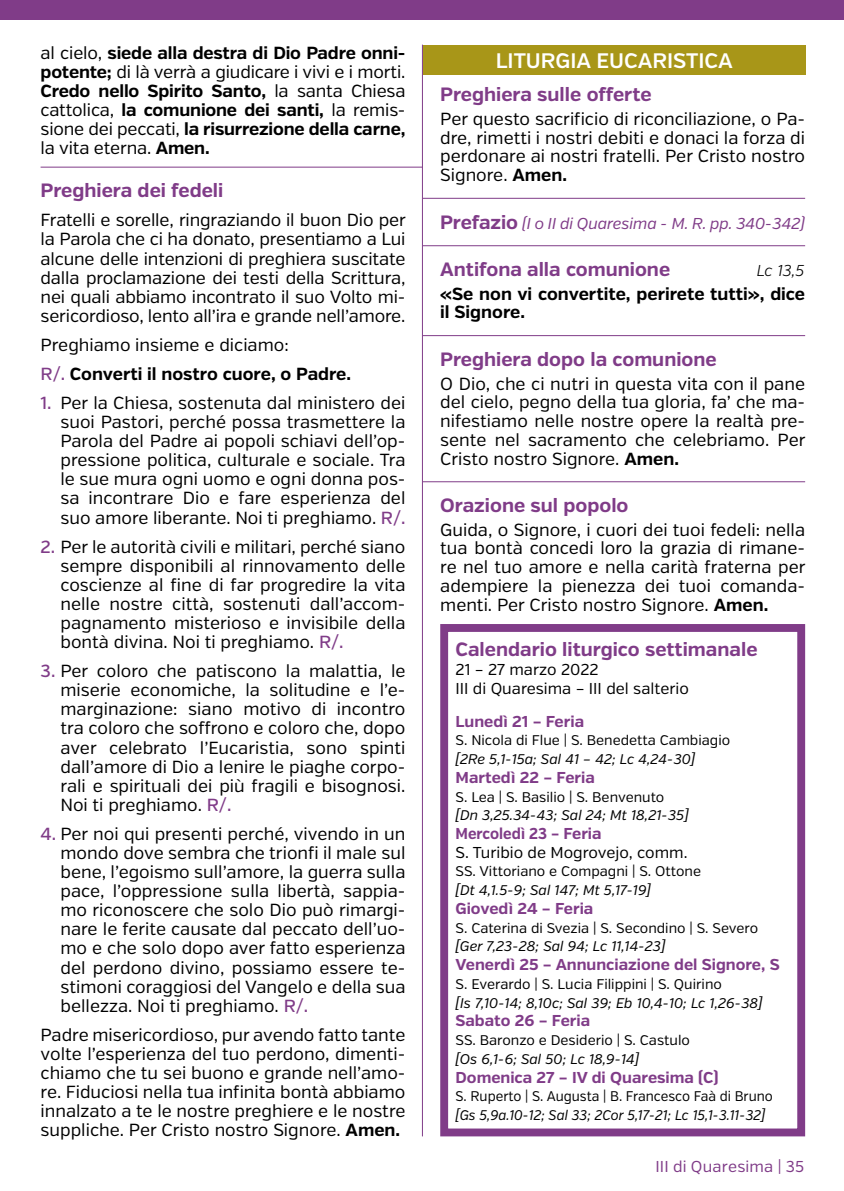
<style>
.page{position:relative;width:844px;height:1191px;background:#fff}
.page>*{position:absolute;margin:0;border:0;box-sizing:border-box;transform-origin:0 0}
.t1{font:600 21px "Verb";color:#fff}
.t2{font:700 19.25px "Verb";color:#803c88}
.t3{font:17.5px/19.1px "Verb";color:#000;text-align:justify}
.t4{font:700 17.5px/19.1px "Verb";letter-spacing:-.01em;color:#000}
.t5{font:700 15.75px "Verb";color:#803c88}
.t6{font:15.75px/18.9px "Verb";color:#000}
.t7{font:italic 15.75px "Verb";letter-spacing:-.005em;color:#803c88}
.t8{font:15.75px "Verb";letter-spacing:.01em;color:#803c88}
.t9{font:700 15.75px "Verb";color:#803c88;scale:.93 1}
.t10{font:italic 300 15.75px "Verb";color:#000}
.t11{font:14px "Verb";color:#000}
.t12{font:italic 14px "Verb";color:#000}
.t13{font:italic 14px "Verb";color:#000;scale:.95 1}
.t14{font:14px "Verb";color:#000;scale:.95 1}
.s1{font-weight:400}
.s2{font-weight:500;color:#803c88}
.s3{font-weight:700}
.s4{font-weight:700;font-style:normal;font-size:19.25px}
</style>
<div class="page">
<hr style="left:41px;top:167px;width:382px;height:1px;background:#803c88">
<hr style="left:423px;top:198px;width:381px;height:1px;background:#803c88">
<hr style="left:423px;top:245px;width:381px;height:1px;background:#803c88">
<hr style="left:423px;top:335px;width:381px;height:1px;background:#803c88">
<hr style="left:423px;top:481px;width:381px;height:1px;background:#803c88">
<div style="left:423px;top:45px;width:381px;height:29px;background:#a89618"></div>
<div style="left:0;top:0;width:843px;height:20px;background:#803c88"></div>
<hr style="left:422px;top:45px;width:1px;height:1091px;background:#803c88">
<div style="left:440px;top:624px;width:364px;height:512px;border:8px solid #803c88"></div>
<p class="t4" style="left:41px;top:43px;width:366px;text-align:justify"><span class="s1">al cielo,</span> siede alla destra di Dio Padre onni&shy;potente; <span class="s1">di là verrà a giudicare i vivi e i morti.<br></span>Credo nello Spirito Santo, <span class="s1">la santa Chiesa cattolica,</span> la comunione dei santi, <span class="s1">la remis&shy;sione dei peccati,</span> la risurrezione della carne, <span class="s1">la vita eterna.</span> Amen.</p>
<p class="t2" style="left:41px;top:179px;width:184px">Preghiera dei fedeli</p>
<p class="t3" style="left:41px;top:211px;width:366px">Fratelli e sorelle, ringraziando il buon Dio per la Parola che ci ha donato, presentiamo a Lui alcune delle intenzioni di preghiera suscitate dalla proclamazione dei testi della Scrittura, nei quali abbiamo incontrato il suo Volto mi&shy;sericordioso, lento all’ira e grande nell’amore.</p>
<p class="t4" style="left:41px;top:330px;width:312px;line-height:29.1px"><span class="s1">Preghiamo insieme e diciamo:<br></span><span class="s2">R/.</span> Converti il nostro cuore, o Padre.</p>
<p class="t3" style="left:60px;top:393px;width:346px;text-indent:-20px"><span class="s2">1.</span> Per la Chiesa, sostenuta dal ministero dei suoi Pastori, perché possa trasmettere la Parola del Padre ai popoli schiavi dell’op&shy;pressione politica, culturale e sociale. Tra le sue mura ogni uomo e ogni donna pos&shy;sa incontrare Dio e fare esperienza del suo amore liberante. Noi ti preghiamo. <span class="s2">R/.</span></p>
<p class="t3" style="left:60px;top:537px;width:346px;text-indent:-20px"><span class="s2">2.</span> Per le autorità civili e militari, perché siano sempre disponibili al rinnovamento delle coscienze al fine di far progredire la vita nelle nostre città, sostenuti dall’accom&shy;pagnamento misterioso e invisibile della bontà divina. Noi ti preghiamo. <span class="s2">R/.</span></p>
<p class="t3" style="left:60px;top:661px;width:346px;text-indent:-20px"><span class="s2">3.</span> Per coloro che patiscono la malattia, le miserie economiche, la solitudine e l’e&shy;marginazione: siano motivo di incontro tra coloro che soffrono e coloro che, dopo aver celebrato l’Eucaristia, sono spinti dall’amore di Dio a lenire le piaghe corpo&shy;rali e spirituali dei più fragili e bisognosi.<br>Noi ti preghiamo. <span class="s2">R/.</span></p>
<p class="t3" style="left:60px;top:824px;width:346px;text-indent:-20px"><span class="s2">4.</span> Per noi qui presenti perché, vivendo in un mondo dove sembra che trionfi il male sul bene, l’egoismo sull’amore, la guerra sulla pace, l’oppressione sulla libertà, sappia&shy;mo riconoscere che solo Dio può rimargi&shy;nare le ferite causate dal peccato dell’uo&shy;mo e che solo dopo aver fatto esperienza del perdono divino, possiamo essere te&shy;stimoni coraggiosi del Vangelo e della sua bellezza. Noi ti preghiamo. <span class="s2">R/.</span></p>
<p class="t3" style="left:41px;top:1025px;width:366px">Padre misericordioso, pur avendo fatto tante volte l’esperienza del tuo perdono, dimenti&shy;chiamo che tu sei buono e grande nell’amo&shy;re. Fiduciosi nella tua infinita bontà abbiamo innalzato a te le nostre preghiere e le nostre suppliche. Per Cristo nostro Signore. <span class="s3">Amen.</span></p>
<p class="t1" style="left:495px;top:48px;width:238px">LITURGIA EUCARISTICA</p>
<p class="t2" style="left:440px;top:83px;width:213px">Preghiera sulle offerte</p>
<p class="t3" style="left:440px;top:110px;width:366px">Per questo sacrificio di riconciliazione, o Pa&shy;dre, rimetti i nostri debiti e donaci la forza di perdonare ai nostri fratelli. Per Cristo nostro Signore. <span class="s3">Amen.</span></p>
<p class="t7" style="left:440px;top:214px;width:366px"><span class="s4">Prefazio</span> (I o II di Quaresima - M. R. pp. 340-342)</p>
<p class="t2" style="left:440px;top:257px;width:231px">Antifona alla comunione</p>
<p class="t10" style="left:756px;top:261px;width:49px">Lc 13,5</p>
<p class="t4" style="left:440px;top:284px;width:366px">«Se non vi convertite, perirete tutti», dice il Signore.</p>
<p class="t2" style="left:440px;top:347px;width:278px">Preghiera dopo la comunione</p>
<p class="t3" style="left:440px;top:374px;width:366px">O Dio, che ci nutri in questa vita con il pane del cielo, pegno della tua gloria, fa’ che ma&shy;nifestiamo nelle nostre opere la realtà pre&shy;sente nel sacramento che celebriamo. Per Cristo nostro Signore. <span class="s3">Amen.</span></p>
<p class="t2" style="left:440px;top:493px;width:190px">Orazione sul popolo</p>
<p class="t3" style="left:440px;top:520px;width:366px">Guida, o Signore, i cuori dei tuoi fedeli: nella tua bontà concedi loro la grazia di rimane&shy;re nel tuo amore e nella carità fraterna per adempiere la pienezza dei tuoi comanda&shy;menti. Per Cristo nostro Signore. <span class="s3">Amen.</span></p>
<p class="t2" style="left:455px;top:637px;width:303px">Calendario liturgico settimanale</p>
<p class="t6" style="left:455px;top:660px;width:235px">21 – 27 marzo 2022<br>III di Quaresima – III del salterio</p>
<p class="t5" style="left:455px;top:711px;width:130px">Lunedì 21 – Feria</p>
<p class="t11" style="left:455px;top:732px;width:276px">S. Nicola di Flue | S. Benedetta Cambiagio</p>
<p class="t12" style="left:455px;top:751px;width:241px">[2Re 5,1-15a; Sal 41 – 42; Lc 4,24-30]</p>
<p class="t5" style="left:455px;top:767px;width:141px">Martedì 22 – Feria</p>
<p class="t11" style="left:455px;top:788px;width:210px">S. Lea | S. Basilio | S. Benvenuto</p>
<p class="t12" style="left:455px;top:807px;width:234px">[Dn 3,25.34-43; Sal 24; Mt 18,21-35]</p>
<p class="t9" style="left:455px;top:824px;width:158px">Mercoledì 23 – Feria</p>
<p class="t6" style="left:455px;top:843px;width:233px">S. Turibio de Mogrovejo, comm.</p>
<p class="t11" style="left:455px;top:863px;width:247px">SS. Vittoriano e Compagni | S. Ottone</p>
<p class="t12" style="left:455px;top:882px;width:197px">[Dt 4,1.5-9; Sal 147; Mt 5,17-19]</p>
<p class="t5" style="left:455px;top:899px;width:139px">Giovedì 24 – Feria</p>
<p class="t11" style="left:455px;top:919px;width:304px">S. Caterina di Svezia | S. Secondino | S. Severo</p>
<p class="t12" style="left:455px;top:938px;width:211px">[Ger 7,23-28; Sal 94; Lc 11,14-23]</p>
<p class="t5" style="left:455px;top:955px;width:325px">Venerdì 25 – Annunciazione del Signore, S</p>
<p class="t11" style="left:455px;top:975px;width:268px">S. Everardo | S. Lucia Filippini | S. Quirino</p>
<p class="t12" style="left:455px;top:994px;width:308px">[Is 7,10-14; 8,10c; Sal 39; Eb 10,4-10; Lc 1,26-38]</p>
<p class="t5" style="left:455px;top:1011px;width:136px">Sabato 26 – Feria</p>
<p class="t11" style="left:455px;top:1031px;width:236px">SS. Baronzo e Desiderio | S. Castulo</p>
<p class="t12" style="left:455px;top:1050px;width:185px">[Os 6,1-6; Sal 50; Lc 18,9-14]</p>
<p class="t5" style="left:455px;top:1067px;width:264px">Domenica 27 – IV di Quaresima (C)</p>
<p class="t14" style="left:455px;top:1088px;width:335px">S. Ruperto | S. Augusta | B. Francesco Faà di Bruno</p>
<p class="t13" style="left:455px;top:1106px;width:327px">[Gs 5,9a.10-12; Sal 33; 2Cor 5,17-21; Lc 15,1-3.11-32]</p>
<p class="t8" style="left:655px;top:1157px;width:150px">III di Quaresima | 35</p>
</div>
